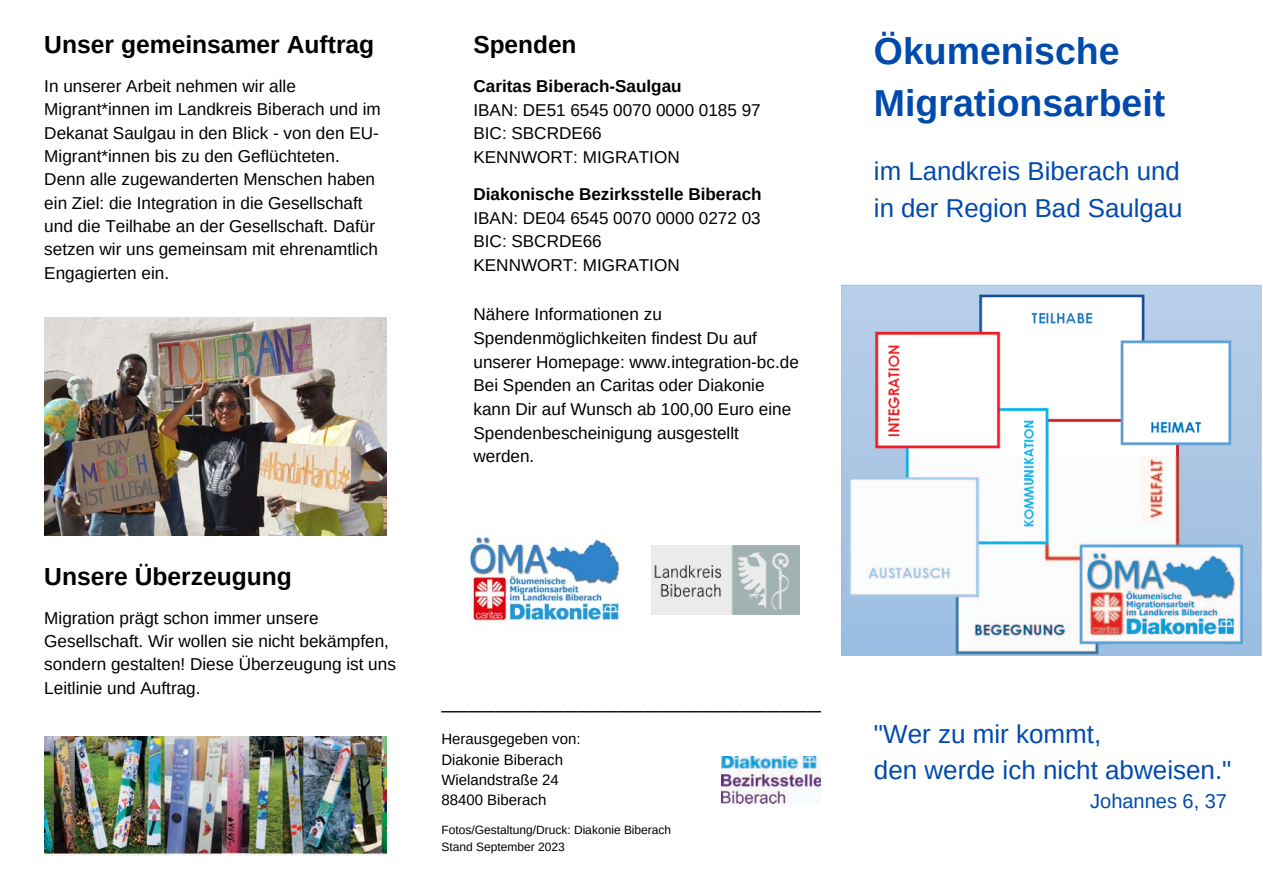
<style>
.page{position:relative;width:1263px;height:894px;background:#fff}
.page>*{position:absolute;margin:0;border:0;box-sizing:border-box;transform-origin:0 0}
.t1{font:700 37.5px/51.8px "Arimo";color:#004aad}
.t2{font:300 33px "Open Sans";color:#000}
.t3{font:25.95px/36px "Arimo";color:#004aad}
.t4{font:25.8px/37px "Arimo";color:#004aad}
.t5{font:700 24.6px "Arimo";color:#000}
.t6{font:700 24.45px "Arimo";color:#000}
.t7{font:19.95px "Arimo";color:#004aad}
.t8{font:17.1px/23.4px "Arimo";color:#000}
.t9{font:700 17.1px "Arimo";color:#000}
.t10{font:15px/20.2px "Arimo";color:#000}
.t11{font:12px/16.5px "Arimo";color:#000}
</style>
<div class="page">
<img style="left:469px;top:537px;width:151px;height:87px">
<img style="left:841px;top:284px;width:422px;height:371px">
<img style="left:651px;top:546px;width:149px;height:68px">
<img style="left:722px;top:756px;width:99px;height:47px">
<img style="left:44px;top:317px;width:342px;height:218px">
<img style="left:44px;top:736px;width:342px;height:119px">
<h3 class="t5" style="left:44px;top:31px;width:332px">Unser gemeinsamer Auftrag</h3>
<p class="t8" style="left:44px;top:74px;width:338px">In unserer Arbeit nehmen wir alle Migrant*innen im Landkreis Biberach und im Dekanat Saulgau in den Blick - von den EU-Migrant*innen bis zu den Geflüchteten.<br>Denn alle zugewanderten Menschen haben ein Ziel: die Integration in die Gesellschaft und die Teilhabe an der Gesellschaft. Dafür setzen wir uns gemeinsam mit ehrenamtlich Engagierten ein.</p>
<h3 class="t5" style="left:44px;top:562px;width:249px">Unsere Überzeugung</h3>
<p class="t8" style="left:44px;top:606px;width:353px">Migration prägt schon immer unsere Gesellschaft. Wir wollen sie nicht bekämpfen, sondern gestalten! Diese Überzeugung ist uns Leitlinie und Auftrag.</p>
<h3 class="t6" style="left:473px;top:31px;width:104px">Spenden</h3>
<p class="t9" style="left:473px;top:76px;width:210px">Caritas Biberach-Saulgau</p>
<p class="t8" style="left:473px;top:98px;width:289px">IBAN: DE51 6545 0070 0000 0185 97<br>BIC: SBCRDE66<br>KENNWORT: MIGRATION</p>
<p class="t9" style="left:473px;top:184px;width:290px">Diakonische Bezirksstelle Biberach</p>
<p class="t8" style="left:473px;top:206px;width:289px">IBAN: DE04 6545 0070 0000 0272 03<br>BIC: SBCRDE66<br>KENNWORT: MIGRATION</p>
<p class="t8" style="left:473px;top:302px;width:327px">Nähere Informationen zu<br>Spendenmöglichkeiten findest Du auf unserer Homepage: www.integration-bc.de<br>Bei Spenden an Caritas oder Diakonie kann Dir auf Wunsch ab 100,00 Euro eine<br>Spendenbescheinigung ausgestellt werden.</p>
<h2 class="t2" style="left:441px;top:672px;width:381px">____________________________</h2>
<p class="t10" style="left:441px;top:728px;width:141px">Herausgegeben von:<br>Diakonie Biberach<br>Wielandstraße 24<br>88400 Biberach</p>
<p class="t11" style="left:441px;top:821px;width:231px">Fotos/Gestaltung/Druck: Diakonie Biberach<br>Stand September 2023</p>
<h1 class="t1" style="left:874px;top:25px;width:293px">Ökumenische<br>Migrationsarbeit</h1>
<h3 class="t4" style="left:874px;top:152px;width:310px">im Landkreis Biberach und in der Region Bad Saulgau</h3>
<h3 class="t3" style="left:874px;top:715px;width:359px">"Wer zu mir kommt,<br>den werde ich nicht abweisen."</h3>
<p class="t7" style="left:1090px;top:789px;width:138px">Johannes 6, 37</p>
</div>
